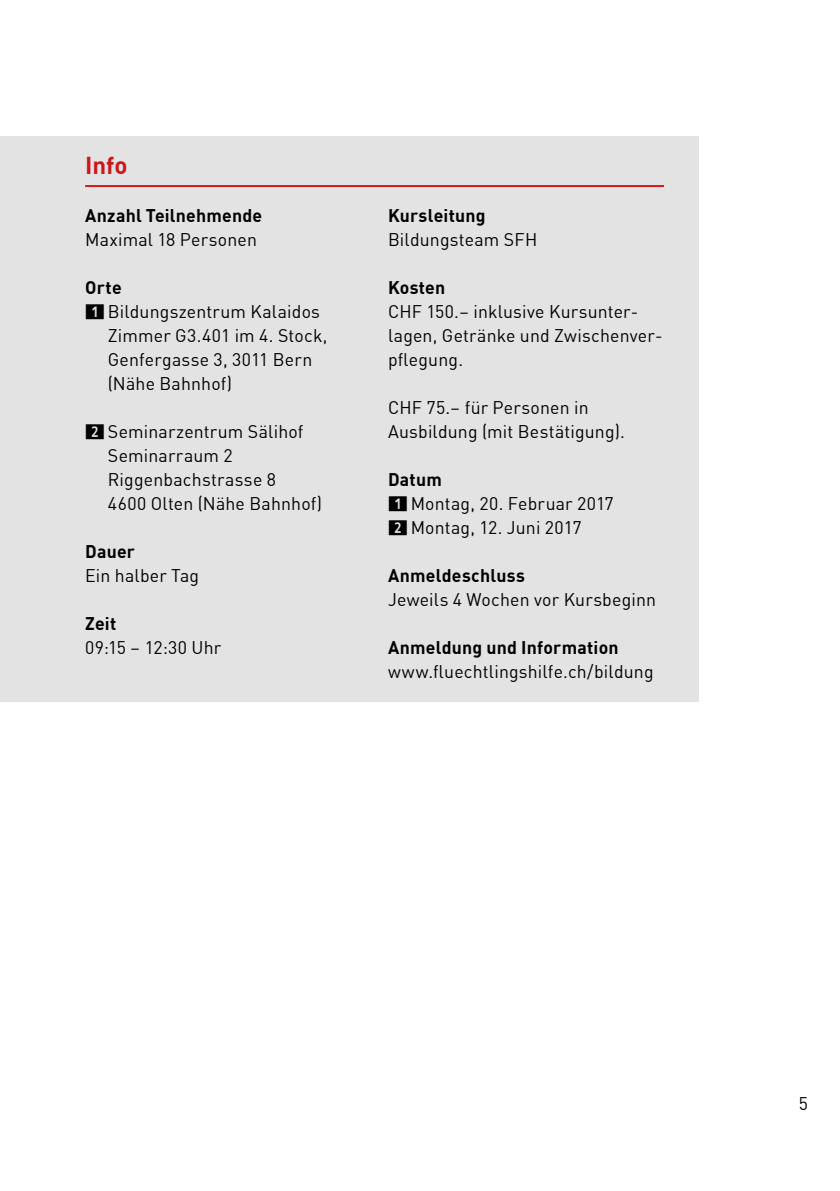
<style>
.page{position:relative;width:840px;height:1191px;background:#fff}
.page>*{position:absolute;margin:0;border:0;box-sizing:border-box;transform-origin:0 0}
.t1{font:700 24px "DIN Offc";color:#cd171a}
.t2{font:18px/24px "DIN Offc";letter-spacing:.01em;color:#000}
.t3{font:700 18px "DIN Offc";letter-spacing:.015em;color:#000}
.s1{font-family:"SBB Zahlen Einzel Neg Normal"}
.s2{font-weight:700}
</style>
<div class="page">
<div style="left:0;top:136px;width:697px;height:566px;background:#e3e3e3"></div>
<hr style="left:85px;top:185px;width:578px;height:2px;background:#cd171a">
<h1 class="t1" style="left:85px;top:149px;width:44px">Info</h1>
<p class="t3" style="left:85px;top:203px;width:178px">Anzahl Teilnehmende</p>
<p class="t2" style="left:85px;top:227px;width:173px">Maximal 18 Personen</p>
<p class="t3" style="left:85px;top:275px;width:38px">Orte</p>
<p class="t2" style="left:85px;top:299px;width:236px"><span class="s1">1</span> Bildungszentrum Kalaidos</p>
<p class="t2" style="left:108px;top:323px;width:221px">Zimmer G3.401 im 4. Stock,</p>
<p class="t2" style="left:108px;top:347px;width:206px">Genfergasse 3, 3011 Bern</p>
<p class="t2" style="left:108px;top:371px;width:126px">(Nähe Bahnhof)</p>
<p class="t2" style="left:108px;top:419px;width:215px;text-indent:-23px"><span class="s1">2</span> Seminarzentrum Sälihof<br>Seminarraum 2<br>Riggenbachstrasse 8<br>4600 Olten (Nähe Bahnhof)</p>
<p class="t3" style="left:85px;top:539px;width:51px">Dauer</p>
<p class="t2" style="left:85px;top:563px;width:115px">Ein halber Tag</p>
<p class="t3" style="left:85px;top:611px;width:33px">Zeit</p>
<p class="t2" style="left:85px;top:635px;width:138px">09:15 – 12:30 Uhr</p>
<p class="t3" style="left:388px;top:203px;width:99px">Kursleitung</p>
<p class="t2" style="left:388px;top:227px;width:151px">Bildungsteam SFH</p>
<p class="t3" style="left:388px;top:275px;width:59px">Kosten</p>
<p class="t2" style="left:388px;top:299px;width:276px">CHF 150.– inklusive Kursunter&shy;lagen, Getränke und Zwischenver&shy;pflegung.</p>
<p class="t2" style="left:388px;top:395px;width:238px">CHF 75.– für Personen in<br>Ausbildung (mit Bestätigung).</p>
<p class="t2" style="left:388px;top:467px;width:227px"><span class="s2">Datum<br></span><span class="s1">1</span> Montag, 20. Februar 2017<br><span class="s1">2</span> Montag, 12. Juni 2017</p>
<p class="t3" style="left:388px;top:563px;width:138px">Anmeldeschluss</p>
<p class="t2" style="left:388px;top:587px;width:269px">Jeweils 4 Wochen vor Kursbeginn</p>
<p class="t3" style="left:388px;top:635px;width:232px">Anmeldung und Information</p>
<p class="t2" style="left:388px;top:659px;width:267px">www.fluechtlingshilfe.ch/bildung</p>
<p class="t2" style="left:798px;top:1091px;width:11px">5</p>
</div>
